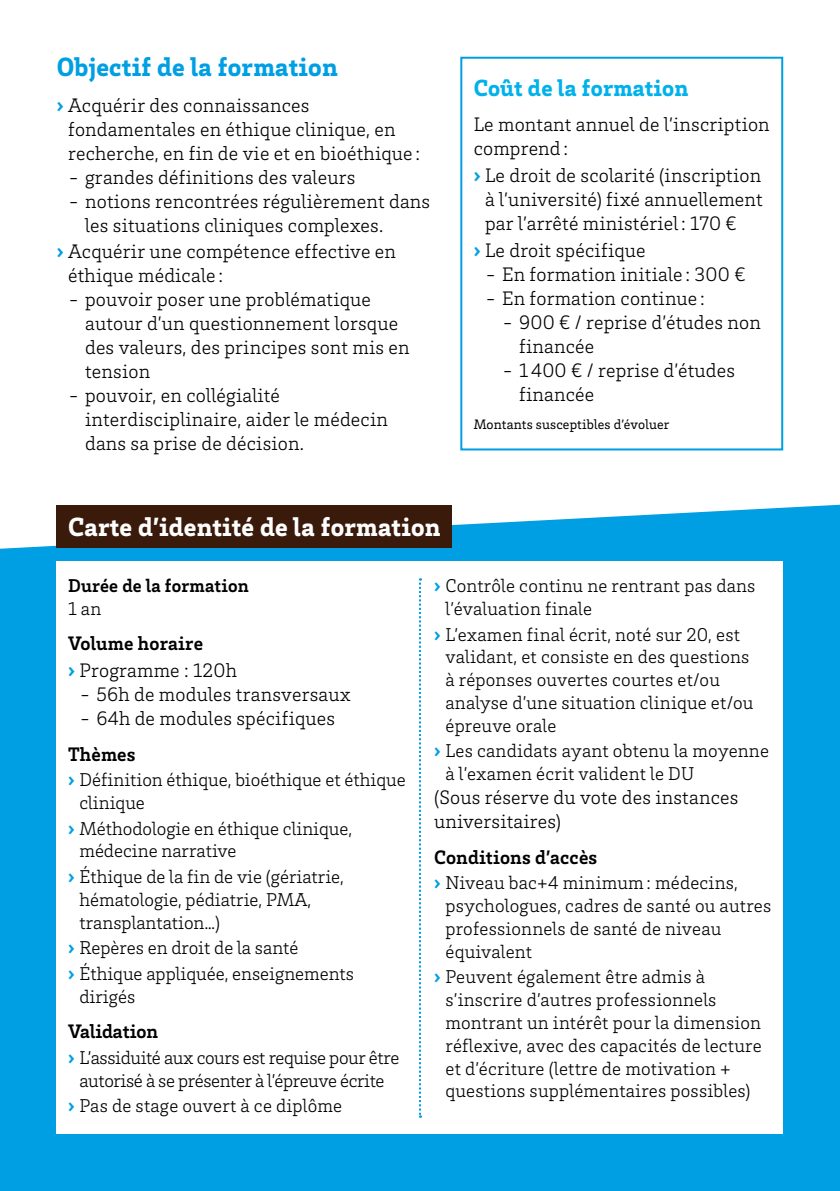
<style>
.page{position:relative;width:840px;height:1191px;background:#fff}
.page>*{position:absolute;margin:0;border:0;box-sizing:border-box;transform-origin:0 0}
.t1{font:900 27px "Brix Slab";letter-spacing:.01em;color:#fff}
.t2{font:900 27px "Brix Slab";letter-spacing:.01em;color:#009fe3}
.t3{font:900 24px "Brix Slab";letter-spacing:.01em;color:#00b1eb}
.t4{font:300 20px/24px "Brix Slab";letter-spacing:.01em;color:#000}
.t5{font:700 20px "Brix Slab";letter-spacing:.01em;color:#000}
.t6{font:300 19px/22.8px "Brix Slab";letter-spacing:.005em;color:#000}
.t7{font:300 19px/22.8px "Brix Slab";letter-spacing:-.02em;color:#000;text-align:center}
.t8{font:700 19px "Brix Slab";letter-spacing:.01em;color:#000}
.t9{font:14px "Brix Slab";letter-spacing:.01em;color:#000}
.s1{font-weight:900;color:#009fe3}
.s2{font-weight:700}
</style>
<div class="page">
<div style="left:0;top:505px;width:839px;height:686px;background:#009fe3"></div>
<div style="left:460px;top:57px;width:322px;height:393px;border:2px solid #009fe3"></div>
<div style="left:57px;top:561px;width:725px;height:573px;background:#fff"></div>
<svg style="left:419px;top:578px;width:2px;height:539px"></svg>
<div style="left:57px;top:505px;width:394px;height:42px;background:#3a1b0b"></div>
<h1 class="t2" style="left:57px;top:49px;width:282px">Objectif de la formation</h1>
<p class="t4" style="left:68px;top:92px;width:353px;text-indent:-11px"><span class="s1">›</span> Acquérir des connaissances fondamentales en éthique clinique, en recherche, en fin de vie et en bioéthique :</p>
<p class="t4" style="left:68px;top:164px;width:288px">- grandes définitions des valeurs</p>
<p class="t4" style="left:85px;top:188px;width:346px;text-indent:-17px">- notions rencontrées régulièrement dans les situations cliniques complexes.</p>
<p class="t4" style="left:68px;top:239px;width:329px;text-indent:-11px"><span class="s1">›</span> Acquérir une compétence effective en éthique médicale :</p>
<p class="t4" style="left:85px;top:287px;width:326px;text-indent:-17px">- pouvoir poser une problématique autour d’un questionnement lorsque des valeurs, des principes sont mis en tension</p>
<p class="t4" style="left:85px;top:383px;width:304px;text-indent:-17px">- pouvoir, en collégialité interdisciplinaire, aider le médecin dans sa prise de décision.</p>
<h1 class="t1" style="left:68px;top:509px;width:374px">Carte d’identité de la formation</h1>
<p class="t3" style="left:473px;top:72px;width:216px">Coût de la formation</p>
<p class="t4" style="left:473px;top:111px;width:297px">Le montant annuel de l’inscription comprend :</p>
<p class="t4" style="left:484px;top:162px;width:279px;text-align:justify;text-indent:-11px"><span class="s1">›</span> Le droit de scolarité (inscription à l’université) fixé annuellement par l’arrêté ministériel : 170 €</p>
<p class="t4" style="left:473px;top:237px;width:173px"><span class="s1">›</span> Le droit spécifique</p>
<p class="t4" style="left:484px;top:261px;width:262px">- En formation initiale : 300 €</p>
<p class="t4" style="left:484px;top:285px;width:221px">- En formation continue :</p>
<p class="t4" style="left:518px;top:309px;width:243px;text-indent:-17px">- 900 € / reprise d’études non financée</p>
<p class="t4" style="left:518px;top:357px;width:217px;text-indent:-17px">- 1 400 € / reprise d’études financée</p>
<p class="t9" style="left:473px;top:415px;width:197px">Montants susceptibles d’évoluer</p>
<p class="t8" style="left:68px;top:573px;width:182px">Durée de la formation</p>
<p class="t6" style="left:68px;top:596px;width:35px">1 an</p>
<p class="t4" style="left:68px;top:629px;width:170px;line-height:26.8px"><span class="s2">Volume horaire<br></span><span class="s1">›</span> Programme : 120h</p>
<p class="t4" style="left:79px;top:681px;width:273px">- 56h de modules transversaux</p>
<p class="t4" style="left:79px;top:705px;width:257px">- 64h de modules spécifiques</p>
<p class="t5" style="left:68px;top:740px;width:69px">Thèmes</p>
<p class="t6" style="left:79px;top:767px;width:327px;text-indent:-11px"><span class="s1">›</span> Définition éthique, bioéthique et éthique clinique</p>
<p class="t6" style="left:79px;top:816px;width:274px;text-indent:-11px"><span class="s1">›</span> Méthodologie en éthique clinique, médecine narrative</p>
<p class="t6" style="left:79px;top:864px;width:266px;text-indent:-11px"><span class="s1">›</span> Éthique de la fin de vie (gériatrie, hématologie, pédiatrie, PMA, transplantation…)</p>
<p class="t6" style="left:68px;top:934px;width:287px;line-height:25.6px"><span class="s1">›</span> Repères en droit de la santé<br><span class="s1">›</span> Éthique appliquée, enseignements</p>
<p class="t6" style="left:79px;top:984px;width:57px">dirigés</p>
<p class="t5" style="left:68px;top:1018px;width:91px">Validation</p>
<p class="t7" style="left:68px;top:1045px;width:332px"><span class="s1">›</span> L’assiduité aux cours est requise pour être autorisé à se présenter à l’épreuve écrite</p>
<p class="t6" style="left:68px;top:1093px;width:275px"><span class="s1">›</span> Pas de stage ouvert à ce diplôme</p>
<p class="t6" style="left:445px;top:573px;width:311px;text-indent:-11px"><span class="s1">›</span> Contrôle continu ne rentrant pas dans l’évaluation finale</p>
<p class="t6" style="left:445px;top:622px;width:309px;text-indent:-11px"><span class="s1">›</span> L’examen final écrit, noté sur 20, est validant, et consiste en des questions à réponses ouvertes courtes et/ou analyse d’une situation clinique et/ou épreuve orale</p>
<p class="t6" style="left:445px;top:739px;width:325px;text-indent:-11px"><span class="s1">›</span> Les candidats ayant obtenu la moyenne à l’examen écrit valident le DU</p>
<p class="t4" style="left:434px;top:785px;width:306px">(Sous réserve du vote des instances universitaires)</p>
<p class="t5" style="left:434px;top:844px;width:164px">Conditions d’accès</p>
<p class="t6" style="left:445px;top:870px;width:327px;text-indent:-11px"><span class="s1">›</span> Niveau bac+4 minimum : médecins, psychologues, cadres de santé ou autres professionnels de santé de niveau équivalent</p>
<p class="t6" style="left:445px;top:965px;width:317px;text-indent:-11px"><span class="s1">›</span> Peuvent également être admis à s’inscrire d’autres professionnels montrant un intérêt pour la dimension réflexive, avec des capacités de lecture et d’écriture (lettre de motivation + questions supplémentaires possibles)</p>
</div>
